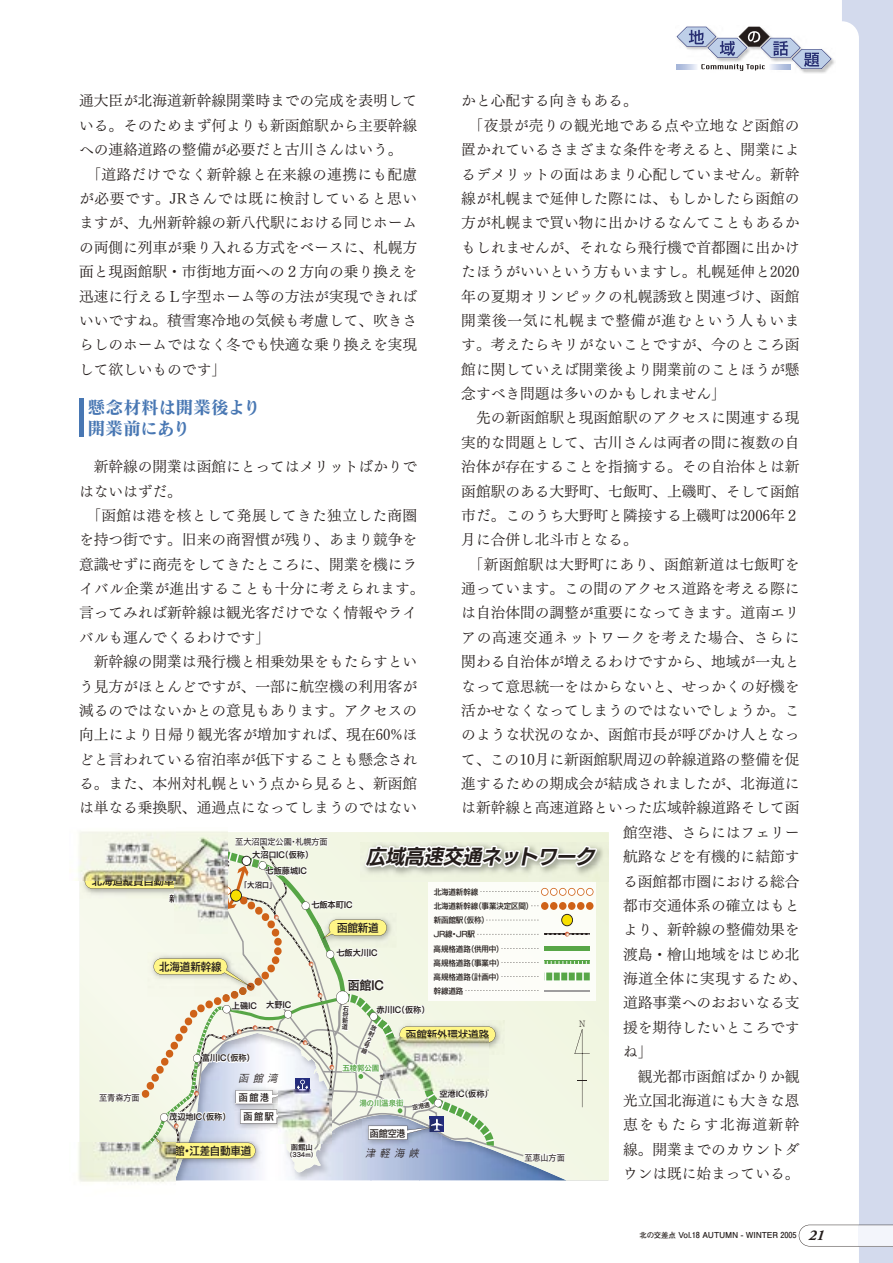
<style>
.page{position:relative;width:893px;height:1263px;background:#fff}
.page>*{position:absolute;margin:0;border:0;box-sizing:border-box;transform-origin:0 0}
.t1{font:italic 20.1px "New Rodin Pro B";color:#251e1c}
.t2{font:18px/21.8px "Matisse Pro B";letter-spacing:-.03em;color:#4877b3}
.t3{font:14.7px/24.3px "Tsuku Min Pro R";color:#241d1b}
.t4{font:14.7px "Tsuku Min Pro R";letter-spacing:.05em;color:#241d1b}
.t5{font:14.7px "Tsuku Min Pro R";letter-spacing:.025em;color:#241d1b}
.t6{font:14.7px "Tsuku Min Pro R";letter-spacing:.1em;color:#241d1b}
.t7{font:12.6px "New Cezanne Pro DB";color:#251e1c;scale:.95 1}
.t8{font:10.95px "New Rodin Pro DB";letter-spacing:-.01em;color:#251e1c;scale:.95 1}
.t9{font:italic 10.05px "New Rodin Pro M";color:#251e1c}
.t10{font:9.45px "New Rodin Pro DB";letter-spacing:.185em;color:#251e1c;scale:.95 1}
.t11{font:8.7px "New Cezanne Pro DB";letter-spacing:-.02em;color:#251e1c;scale:.95 1}
.t12{font:8.7px "New Cezanne Pro M";letter-spacing:-.02em;color:#251e1c;scale:.95 1}
.t13{font:300 8.7px "Ryumin Pro";color:#251e1c;scale:.95 1}
.t14{font:700 8.25px "Futo Go B101 Pro";letter-spacing:-.02em;color:#241d1b}
.t15{font:7.8px/14.1px "New Rodin Pro DB";letter-spacing:-.01em;color:#251e1c;scale:.95 1}
.t16{font:7.8px "New Cezanne Pro DB";letter-spacing:-.015em;color:#57a646;scale:.95 1}
.t17{font:7.8px "New Cezanne Pro DB";letter-spacing:-.02em;color:#251e1c;scale:.95 1}
.t18{font:6.3px/6.1px "New Cezanne Pro DB";color:#251e1c;text-align:justify;scale:.95 1}
.t19{font:6.3px/6.1px "New Cezanne Pro DB";color:#251e1c;text-align:justify}
.s1{font-size:7.5px}
.s2{font-family:"Adobe Garamond Pro";font-style:italic;font-size:15px}
</style>
<div class="page">
<svg style="left:842px;top:0;width:51px;height:1263px;fill:#d3daed"></svg>
<img style="left:676px;top:26px;width:159px;height:47px">
<div style="left:676px;top:64px;width:22px;height:5px;background:#a5b6d8"></div>
<svg style="left:677px;top:27px;width:154px;height:44px"></svg>
<div style="left:79px;top:399px;width:5px;height:38px;background:#4877b3"></div>
<img style="left:599px;top:842px;width:9px;height:39px">
<svg style="left:799px;top:1225px;width:94px;height:21px"></svg>
<img style="left:78px;top:1142px;width:97px;height:41px">
<svg style="left:79px;top:832px;width:520px;height:347px"></svg>
<p class="t3" style="left:79px;top:87px;width:340px">通大臣が北海道新幹線開業時までの完成を表明している。そのためまず何よりも新函館駅から主要幹線への連絡道路の整備が必要だと古川さんはいう。　「道路だけでなく新幹線と在来線の連携にも配慮が必要です。JRさんでは既に検討していると思いますが、九州新幹線の新八代駅における同じホームの両側に列車が乗り入れる方式をベースに、札幌方面と現函館駅・市街地方面への２方向の乗り換えを迅速に行えるＬ字型ホーム等の方法が実現できればいいですね。積雪寒冷地の気候も考慮して、吹きさらしのホームではなく冬でも快適な乗り換えを実現して欲しいものです」</p>
<p class="t3" style="left:461px;top:87px;width:178px">かと心配する向きもある。</p>
<p class="t5" style="left:461px;top:112px;width:340px">　「夜景が売りの観光地である点や立地など函館の</p>
<p class="t3" style="left:461px;top:136px;width:340px">置かれているさまざまな条件を考えると、開業によ</p>
<p class="t3" style="left:461px;top:160px;width:340px">るデメリットの面はあまり心配していません。新幹</p>
<p class="t3" style="left:461px;top:184px;width:340px">線が札幌まで延伸した際には、もしかしたら函館の</p>
<p class="t3" style="left:461px;top:209px;width:340px">方が札幌まで買い物に出かけるなんてこともあるか</p>
<p class="t3" style="left:461px;top:233px;width:340px">もしれませんが、それなら飛行機で首都圏に出かけ</p>
<p class="t3" style="left:461px;top:258px;width:340px">たほうがいいという方もいますし。札幌延伸と2020</p>
<p class="t3" style="left:461px;top:282px;width:340px">年の夏期オリンピックの札幌誘致と関連づけ、函館</p>
<p class="t4" style="left:461px;top:307px;width:340px">開業後一気に札幌まで整備が進むという人もいま</p>
<p class="t3" style="left:461px;top:331px;width:340px">す。考えたらキリがないことですが、今のところ函</p>
<p class="t3" style="left:461px;top:355px;width:340px">館に関していえば開業後より開業前のことほうが懸</p>
<p class="t3" style="left:461px;top:379px;width:266px">念すべき問題は多いのかもしれません」</p>
<p class="t3" style="left:461px;top:404px;width:340px">　先の新函館駅と現函館駅のアクセスに関連する現</p>
<p class="t3" style="left:461px;top:428px;width:340px">実的な問題として、古川さんは両者の間に複数の自</p>
<p class="t3" style="left:461px;top:453px;width:340px">治体が存在することを指摘する。その自治体とは新</p>
<p class="t3" style="left:461px;top:477px;width:340px">函館駅のある大野町、七飯町、上磯町、そして函館</p>
<p class="t3" style="left:461px;top:501px;width:340px">市だ。このうち大野町と隣接する上磯町は2006年２</p>
<p class="t3" style="left:461px;top:526px;width:178px">月に合併し北斗市となる。</p>
<p class="t5" style="left:461px;top:551px;width:340px">　「新函館駅は大野町にあり、函館新道は七飯町を</p>
<p class="t3" style="left:461px;top:574px;width:340px">通っています。この間のアクセス道路を考える際に</p>
<p class="t3" style="left:461px;top:599px;width:340px">は自治体間の調整が重要になってきます。道南エリ</p>
<p class="t4" style="left:461px;top:624px;width:340px">アの高速交通ネットワークを考えた場合、さらに</p>
<p class="t3" style="left:461px;top:648px;width:340px">関わる自治体が増えるわけですから、地域が一丸と</p>
<p class="t3" style="left:461px;top:672px;width:340px">なって意思統一をはからないと、せっかくの好機を</p>
<p class="t3" style="left:461px;top:696px;width:340px">活かせなくなってしまうのではないでしょうか。こ</p>
<p class="t3" style="left:461px;top:721px;width:340px">のような状況のなか、函館市長が呼びかけ人となっ</p>
<p class="t3" style="left:461px;top:745px;width:340px">て、この10月に新函館駅周辺の幹線道路の整備を促</p>
<p class="t3" style="left:461px;top:769px;width:340px">進するための期成会が結成されましたが、北海道に</p>
<p class="t3" style="left:461px;top:794px;width:340px">は新幹線と高速道路といった広域幹線道路そして函</p>
<p class="t3" style="left:623px;top:818px;width:178px">館空港、さらにはフェリー</p>
<p class="t3" style="left:623px;top:843px;width:178px">航路などを有機的に結節す</p>
<p class="t3" style="left:623px;top:867px;width:178px">る函館都市圏における総合</p>
<p class="t3" style="left:623px;top:891px;width:178px">都市交通体系の確立はもと</p>
<p class="t3" style="left:623px;top:916px;width:178px">より、新幹線の整備効果を</p>
<p class="t3" style="left:623px;top:940px;width:178px">渡島・檜山地域をはじめ北</p>
<p class="t4" style="left:623px;top:965px;width:185px">海道全体に実現するため、</p>
<p class="t3" style="left:623px;top:989px;width:178px">道路事業へのおおいなる支</p>
<p class="t3" style="left:623px;top:1013px;width:178px">援を期待したいところです</p>
<p class="t3" style="left:623px;top:1038px;width:31px">ね」</p>
<p class="t3" style="left:623px;top:1062px;width:178px">　観光都市函館ばかりか観</p>
<p class="t3" style="left:623px;top:1086px;width:178px">光立国北海道にも大きな恩</p>
<p class="t6" style="left:623px;top:1112px;width:178px">恵をもたらす北海道新幹</p>
<p class="t3" style="left:623px;top:1135px;width:178px">線。開業までのカウントダ</p>
<p class="t3" style="left:623px;top:1159px;width:178px">ウンは既に始まっている。</p>
<p class="t2" style="left:88px;top:395px;width:175px">懸念材料は開業後より開業前にあり</p>
<p class="t3" style="left:79px;top:453px;width:347px">　新幹線の開業は函館にとってはメリットばかりではないはずだ。<br>　「函館は港を核として発展してきた独立した商圏を持つ街です。旧来の商習慣が残り、あまり競争を意識せずに商売をしてきたところに、開業を機にライバル企業が進出することも十分に考えられます。言ってみれば新幹線は観光客だけでなく情報やライバルも運んでくるわけです」<br>　新幹線の開業は飛行機と相乗効果をもたらすという見方がほとんどですが、一部に航空機の利用客が減るのではないかとの意見もあります。アクセスの向上により日帰り観光客が増加すれば、現在60%ほどと言われている宿泊率が低下することも懸念される。また、本州対札幌という点から見ると、新函館は単なる乗換駅、通過点になってしまうのではない</p>
<p class="t12" style="left:235px;top:834px;width:99px">至大沼国定公園・札幌方面</p>
<h1 class="t1" style="left:366px;top:839px;width:236px">広域高速交通ネットワーク</h1>
<p class="t15" style="left:434px;top:884px;width:107px">北海道新幹線<br>北海道新幹線（事業決定区間）新函館駅（仮称）<br>JR線・JR駅<br>高規格道路（供用中）<br>高規格道路（事業中）<br>高規格道路（計画中）<br>幹線道路</p>
<p class="t13" style="left:579px;top:1017px;width:8px">N</p>
<p class="t11" style="left:252px;top:847px;width:66px">大沼口IC（仮称）</p>
<p class="t11" style="left:266px;top:863px;width:45px">七飯藤城IC</p>
<p class="t8" style="left:92px;top:871px;width:100px">北海道縦貫自動車道</p>
<p class="t17" style="left:240px;top:878px;width:40px">「大沼口」</p>
<p class="t11" style="left:311px;top:897px;width:45px">七飯本町IC</p>
<p class="t8" style="left:337px;top:918px;width:45px">函館新道</p>
<p class="t11" style="left:336px;top:945px;width:45px">七飯大川IC</p>
<p class="t8" style="left:159px;top:957px;width:67px">北海道新幹線</p>
<p class="t7" style="left:348px;top:974px;width:40px">函館IC</p>
<p class="t11" style="left:232px;top:998px;width:64px">上磯IC 大野IC</p>
<p class="t18" style="left:343px;top:1005px;width:8px;rotate:3deg">石狩新道</p>
<p class="t11" style="left:376px;top:1002px;width:57px">赤川IC（仮称）</p>
<p class="t19" style="left:373px;top:1024px;width:8px;rotate:24deg">放射２号線</p>
<p class="t8" style="left:406px;top:1025px;width:89px">函館新外環状道路</p>
<p class="t11" style="left:202px;top:1050px;width:57px">富川IC（仮称）</p>
<p class="t16" style="left:342px;top:1061px;width:40px">五稜郭公園</p>
<p class="t9" style="left:239px;top:1069px;width:43px">函館湾</p>
<p class="t11" style="left:439px;top:1086px;width:58px">空港IC（仮称）</p>
<p class="t10" style="left:239px;top:1089px;width:33px">函館港</p>
<p class="t12" style="left:99px;top:1090px;width:44px">至青森方面</p>
<p class="t16" style="left:359px;top:1096px;width:48px">湯の川温泉街</p>
<p class="t10" style="left:243px;top:1108px;width:33px">函館駅</p>
<p class="t11" style="left:169px;top:1109px;width:66px">茂辺地IC（仮称）</p>
<p class="t10" style="left:370px;top:1125px;width:39px">函館空港</p>
<p class="t17" style="left:291px;top:1140px;width:25px">函館山</p>
<p class="t18" style="left:287px;top:1151px;width:33px">（334ｍ）</p>
<p class="t8" style="left:164px;top:1141px;width:94px">函館・江差自動車道</p>
<p class="t9" style="left:365px;top:1144px;width:58px">津軽海峡</p>
<p class="t12" style="left:524px;top:1149px;width:44px">至恵山方面</p>
<p class="t14" style="left:639px;top:1229px;width:186px"><span class="s1">北の交差点</span> Vol.18 AUTUMN - WINTER 2005 <span class="s2">21</span></p>
</div>
